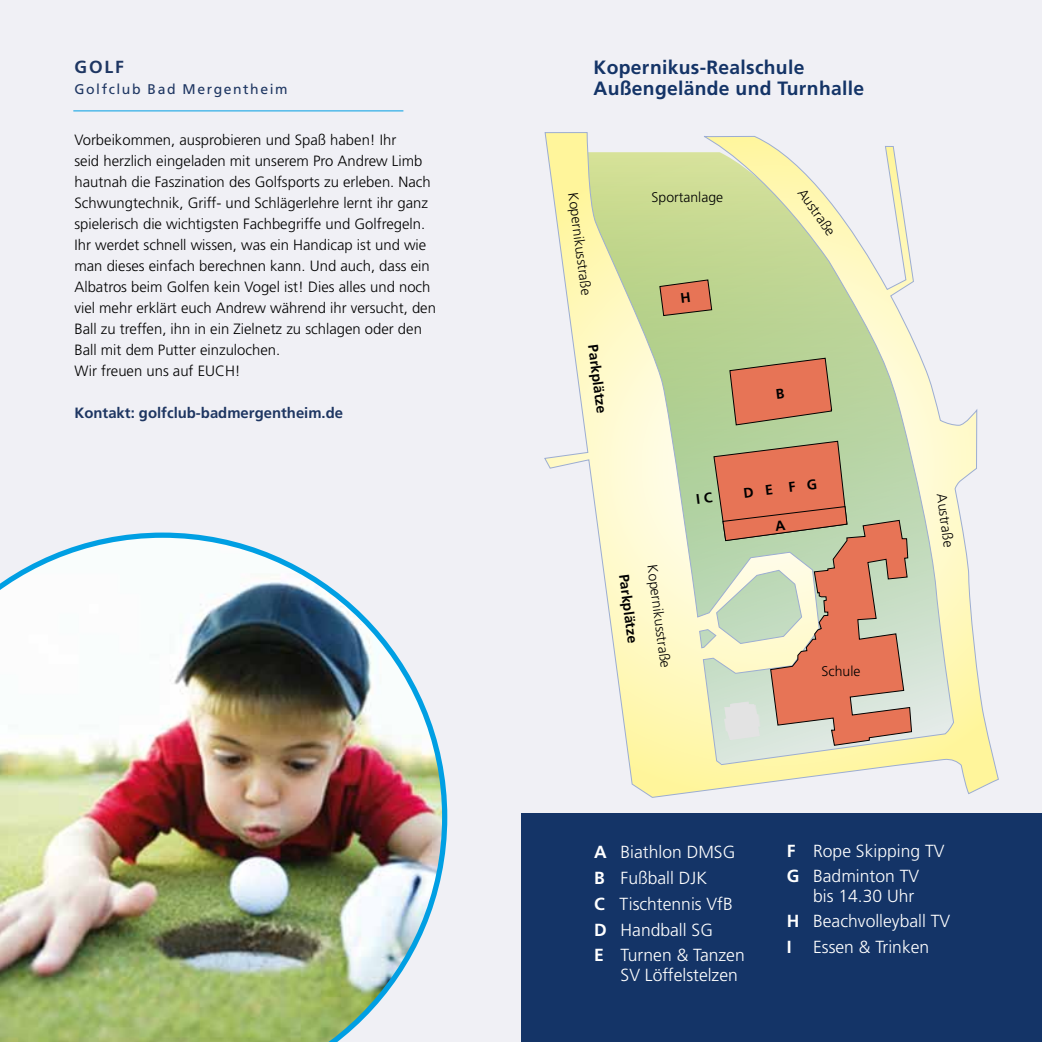
<style>
.page{position:relative;width:1042px;height:1042px;background:#f0f0f5}
.page>*{position:absolute;margin:0;border:0;box-sizing:border-box;transform-origin:0 0}
.t1{font:700 19.25px/21px "Frutiger LT Std";letter-spacing:.015em;color:#143467}
.t2{font:300 17.5px/25.7px "Frutiger LT Std";color:#fff}
.t3{font:700 17.5px "Frutiger LT Std";color:#1e3662}
.t4{font:300 14.88px/21px "Frutiger LT Std";color:#000}
.t5{font:700 14.88px "Frutiger LT Std";color:#1e3662}
.t6{font:300 14px "Frutiger LT Std";color:#000}
.t7{font:700 14px "Frutiger LT Std";color:#000}
.t8{font:14px "Frutiger LT Std";letter-spacing:.11em;color:#1e3662}
.s1{font-weight:700}
</style>
<div class="page">
<div style="left:521px;top:814px;width:521px;height:228px;background:#143467"></div>
<svg style="left:544px;top:132px;width:455px;height:666px"></svg>
<hr style="left:73px;top:110px;width:330px;height:1px;background:#009fe3">
<img style="left:0;top:532px;width:447px;height:510px">
<svg style="left:659px;top:280px;width:53px;height:36px;background:#ca7e5a"></svg>
<svg style="left:729px;top:358px;width:103px;height:67px;background:#d18461"></svg>
<svg style="left:697px;top:441px;width:215px;height:304px;background:#d3b092"></svg>
<p class="t3" style="left:74px;top:57px;width:51px">GOLF</p>
<p class="t8" style="left:74px;top:81px;width:215px">Golfclub Bad Mergentheim</p>
<p class="t4" style="left:74px;top:129px;width:363px">Vorbeikommen, ausprobieren und Spaß haben! Ihr<br>seid herzlich eingeladen mit unserem Pro Andrew Limb hautnah die Faszination des Golfsports zu erleben. Nach Schwungtechnik, Griff- und Schlägerlehre lernt ihr ganz spielerisch die wichtigsten Fachbegriffe und Golfregeln.<br>Ihr werdet schnell wissen, was ein Handicap ist und wie man dieses einfach berechnen kann. Und auch, dass ein Albatros beim Golfen kein Vogel ist! Dies alles und noch viel mehr erklärt euch Andrew während ihr versucht, den Ball zu treffen, ihn in ein Zielnetz zu schlagen oder den Ball mit dem Putter einzulochen.<br>Wir freuen uns auf EUCH!</p>
<p class="t5" style="left:74px;top:404px;width:270px">Kontakt: golfclub-badmergentheim.de</p>
<p class="t1" style="left:593px;top:57px;width:272px">Kopernikus-Realschule<br>Außengelände und Turnhalle</p>
<p class="t6" style="left:581px;top:192px;width:105px;rotate:83deg">Kopernikusstraße</p>
<p class="t6" style="left:651px;top:189px;width:73px">Sportanlage</p>
<p class="t7" style="left:601px;top:344px;width:71px;rotate:83deg">Parkplätze</p>
<p class="t6" style="left:808px;top:185px;width:55px;rotate:55deg">Austraße</p>
<p class="t7" style="left:742px;top:485px;width:75px;rotate:-7deg">D E F G</p>
<p class="t7" style="left:632px;top:573px;width:71px;rotate:83deg">Parkplätze</p>
<p class="t6" style="left:660px;top:564px;width:105px;rotate:83deg">Kopernikusstraße</p>
<p class="t6" style="left:821px;top:663px;width:40px">Schule</p>
<p class="t6" style="left:950px;top:493px;width:55px;rotate:83deg">Austraße</p>
<p class="t2" style="left:594px;top:839px;width:152px"><span class="s1">A</span> Biathlon DMSG<br><span class="s1">B</span> Fußball DJK<br><span class="s1">C</span> Tischtennis VfB<br><span class="s1">D</span> Handball SG<br><span class="s1">E</span> Turnen &amp; Tanzen</p>
<p class="t2" style="left:620px;top:962px;width:119px">SV Löffelstelzen</p>
<p class="t2" style="left:787px;top:838px;width:159px"><span class="s1">F</span> Rope Skipping TV<br><span class="s1">G</span> Badminton TV</p>
<p class="t2" style="left:787px;top:883px;width:165px;text-indent:26px">bis 14.30 Uhr<br><span class="s1">H</span> Beachvolleyball TV<br><span class="s1">I</span> Essen &amp; Trinken</p>
</div>
